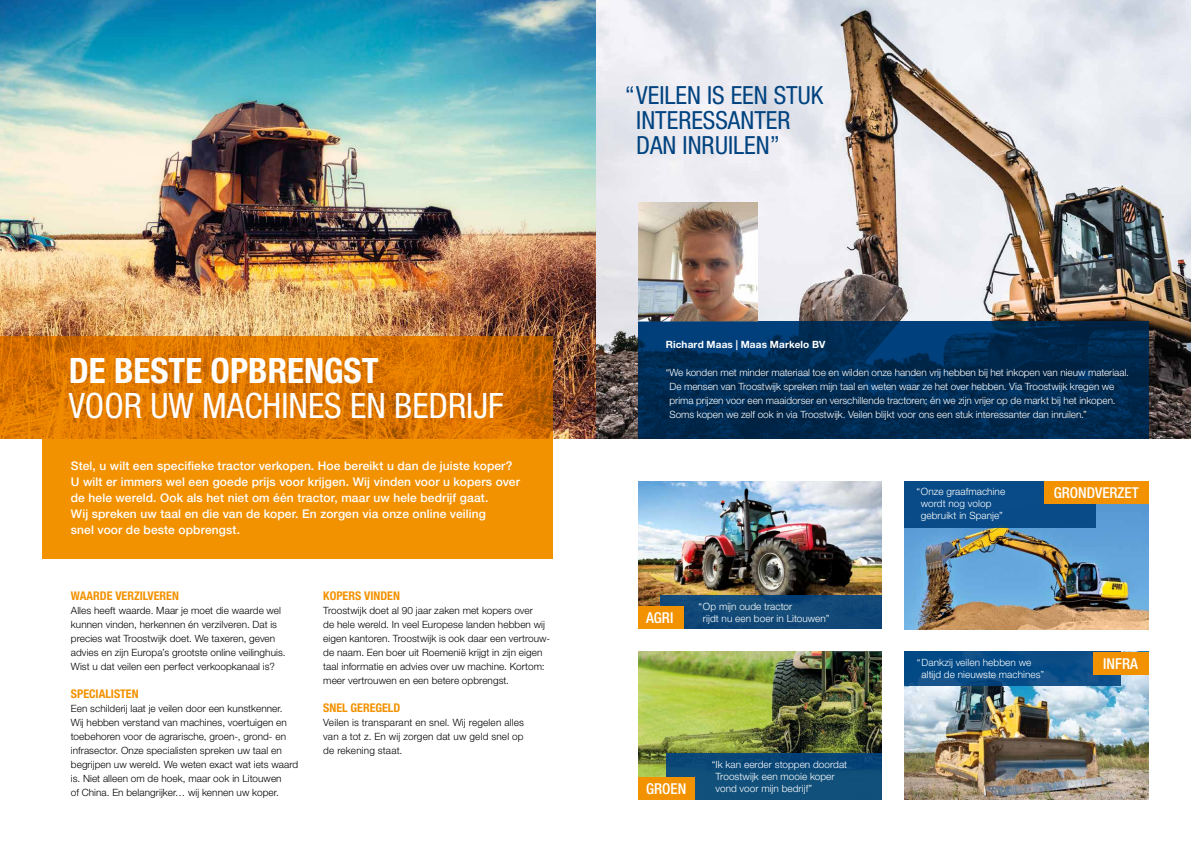
<style>
.page{position:relative;width:1191px;height:842px;background:#fff}
.page>*{position:absolute;margin:0;border:0;box-sizing:border-box;transform-origin:0 0}
.t1{font:condensed 35px "Helvetica Neue LT Std";color:#fff}
.t2{font:700 condensed 35px "Helvetica Neue LT Std";color:#fff}
.t3{font:condensed 25px/25px "Helvetica Neue LT Std";color:#004380}
.t4{font:500 condensed 15px "Helvetica Neue LT Std";color:#fff}
.t5{font:500 12px/16px "Helvetica Neue LT Std";letter-spacing:.01em;color:#fff}
.t6{font:700 condensed 12px "Helvetica Neue LT Std";color:#f39200}
.t7{font:300 10px/14px "Helvetica Neue LT Std";letter-spacing:.005em;color:#000}
.t8{font:300 10px/12px "Helvetica Neue LT Std";color:#fff}
.t9{font:700 10px "Helvetica Neue LT Std";letter-spacing:.015em;color:#fff}
</style>
<div class="page">
<img style="left:638px;top:652px;width:244px;height:125px">
<img style="left:0;top:0;width:1191px;height:439px">
<img style="left:638px;top:481px;width:244px;height:125px">
<img style="left:904px;top:504px;width:244px;height:125px">
<img style="left:904px;top:674px;width:244px;height:125px">
<div style="left:666px;top:753px;width:216px;height:46px;background:linear-gradient(to right,#124d78,#0b4b79)"></div>
<svg style="left:904px;top:652px;width:216px;height:34px;background:#094c86"></svg>
<div style="left:1092px;top:652px;width:56px;height:22px;background:#f39200"></div>
<div style="left:660px;top:596px;width:222px;height:33px;background:#124978"></div>
<div style="left:904px;top:481px;width:192px;height:46px;background:#084b88"></div>
<div style="left:43px;top:439px;width:510px;height:119px;background:#f39200"></div>
<img style="left:638px;top:202px;width:119px;height:119px">
<div style="left:638px;top:606px;width:45px;height:23px;background:#f39200"></div>
<div style="left:638px;top:777px;width:56px;height:22px;background:#f39200"></div>
<div style="left:1044px;top:481px;width:104px;height:23px;background:#f39200"></div>
<svg style="left:0;top:336px;width:553px;height:103px;background:#db7500"></svg>
<svg style="left:638px;top:321px;width:510px;height:118px;background:#002c55"></svg>
<h1 class="t2" style="left:69px;top:349px;width:311px">DE BESTE OPBRENGST</h1>
<h1 class="t1" style="left:69px;top:385px;width:436px">VOOR UW MACHINES EN BEDRIJF</h1>
<p class="t5" style="left:71px;top:458px;width:450px">Stel, u wilt een specifieke tractor verkopen. Hoe bereikt u dan de juiste koper?<br>U wilt er immers wel een goede prijs voor krijgen. Wij vinden voor u kopers over de hele wereld. Ook als het niet om één tractor, maar uw hele bedrijf gaat.<br>Wij spreken uw taal en die van de koper. En zorgen via onze online veiling<br>snel voor de beste opbrengst.</p>
<p class="t6" style="left:71px;top:588px;width:109px">WAARDE VERZILVEREN</p>
<p class="t7" style="left:71px;top:603px;width:216px">Alles heeft waarde. Maar je moet die waarde wel kunnen vinden, herkennen én verzilveren. Dat is precies wat Troostwijk doet. We taxeren, geven advies en zijn Europa’s grootste online veilinghuis.<br>Wist u dat veilen een perfect verkoopkanaal is?</p>
<p class="t6" style="left:71px;top:686px;width:69px">SPECIALISTEN</p>
<p class="t7" style="left:71px;top:701px;width:229px">Een schilderij laat je veilen door een kunstkenner.<br>Wij hebben verstand van machines, voertuigen en toebehoren voor de agrarische, groen-, grond- en infrasector. Onze specialisten spreken uw taal en begrijpen uw wereld. We weten exact wat iets waard is. Niet alleen om de hoek, maar ook in Litouwen<br>of China. En belangrijker… wij kennen uw koper.</p>
<p class="t6" style="left:323px;top:588px;width:78px">KOPERS VINDEN</p>
<p class="t7" style="left:323px;top:603px;width:228px">Troostwijk doet al 90 jaar zaken met kopers over<br>de hele wereld. In veel Europese landen hebben wij eigen kantoren. Troostwijk is ook daar een vertrouw&shy;de naam. Een boer uit Roemenië krijgt in zijn eigen taal informatie en advies over uw machine. Kortom: meer vertrouwen en een betere opbrengst.</p>
<p class="t6" style="left:323px;top:700px;width:79px">SNEL GEREGELD</p>
<p class="t7" style="left:323px;top:715px;width:202px;text-align:justify">Veilen is transparant en snel. Wij regelen alles van a tot z. En wij zorgen dat uw geld snel op de rekening staat.</p>
<h2 class="t3" style="left:636px;top:82px;width:188px;text-indent:-11px">“VEILEN IS EEN STUK<br>INTERESSANTER<br>DAN INRUILEN”</h2>
<p class="t9" style="left:665px;top:338px;width:161px">Richard Maas | Maas Markelo BV</p>
<p class="t8" style="left:669px;top:365px;width:461px;line-height:14px;text-indent:-4px">“We konden met minder materiaal toe en wilden onze handen vrij hebben bij het inkopen van nieuw materiaal.<br>De mensen van Troostwijk spreken mijn taal en weten waar ze het over hebben. Via Troostwijk kregen we prima prijzen voor een maaidorser en verschillende tractoren; én we zijn vrijer op de markt bij het inkopen.<br>Soms kopen we zelf ook in via Troostwijk. Veilen blijkt voor ons een stuk interessanter dan inruilen.”</p>
<h3 class="t4" style="left:646px;top:609px;width:29px">AGRI</h3>
<p class="t8" style="left:703px;top:600px;width:128px;text-indent:-5px">“Op mijn oude tractor<br>rijdt nu een boer in Litouwen”</p>
<h3 class="t4" style="left:646px;top:780px;width:42px">GROEN</h3>
<p class="t8" style="left:715px;top:758px;width:133px;text-indent:-4px">“Ik kan eerder stoppen doordat<br>Troostwijk een mooie koper vond voor mijn bedrijf”</p>
<p class="t8" style="left:921px;top:486px;width:86px;text-indent:-5px">“Onze graafmachine wordt nog volop gebruikt in Spanje”</p>
<h3 class="t4" style="left:1053px;top:484px;width:86px">GRONDVERZET</h3>
<p class="t8" style="left:921px;top:656px;width:124px;text-indent:-5px">“Dankzij veilen hebben we altijd de nieuwste machines”</p>
<h3 class="t4" style="left:1103px;top:654px;width:36px">INFRA</h3>
</div>
